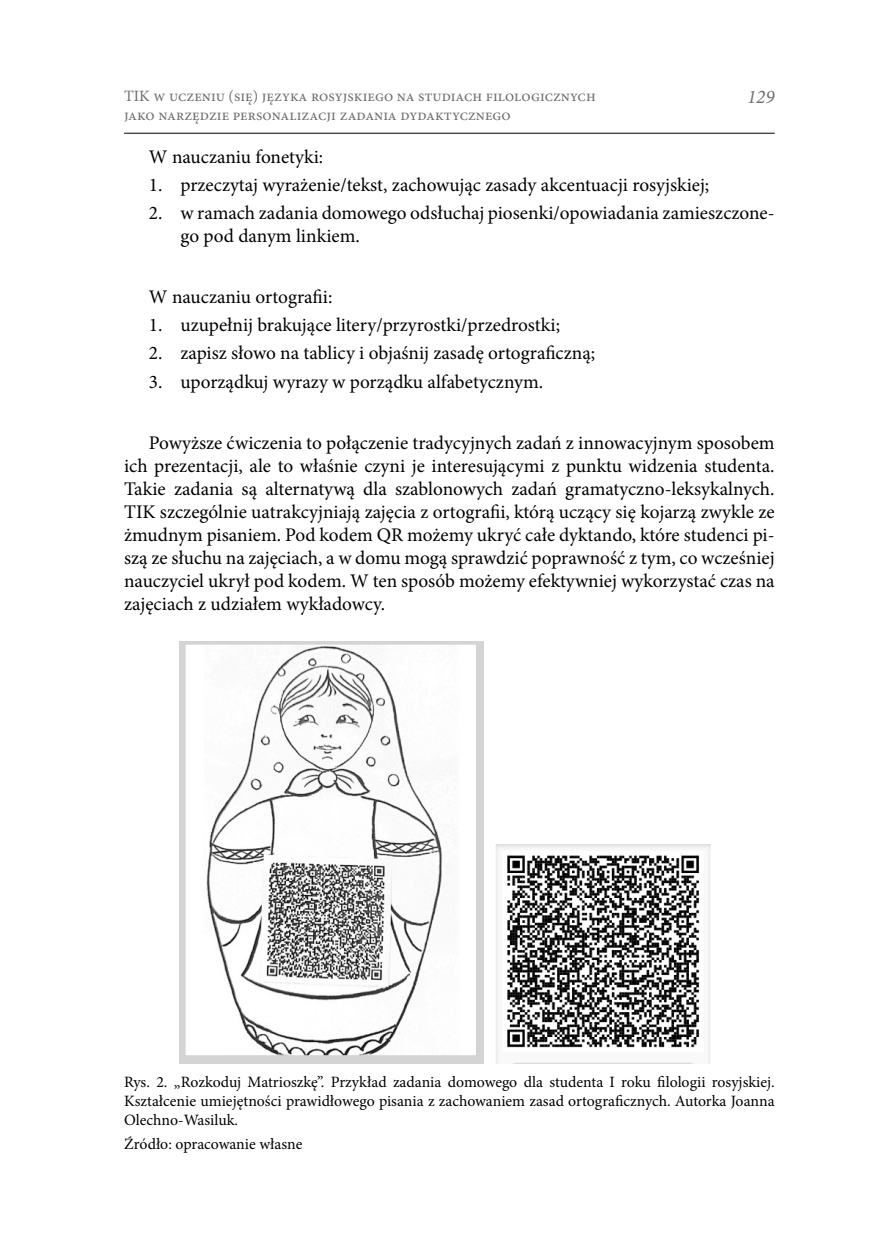
<style>
.page{position:relative;width:874px;height:1241px;background:#fff}
.page>*{position:absolute;margin:0;border:0;box-sizing:border-box;transform-origin:0 0}
.t1{font:19.25px/23.1px "Minion Pro";color:#000}
.t2{font:italic 19.25px "Minion Pro";color:#6e6e6e}
.źródło{font:15.75px/18.9px "Minion Pro";color:#000;text-align:justify}
.t3{font:15.75px/18.9px "Minion Pro";color:#6e6e6e}
</style>
<div class="page">
<hr style="left:124px;top:133px;width:650px;height:1px;background:#000">
<img style="left:179px;top:641px;width:304px;height:422px">
<img style="left:495px;top:844px;width:216px;height:219px">
<p class="t3" style="left:124px;top:86px;width:473px">TIK w uczeniu (się) języka rosyjskiego na studiach filologicznych jako narzędzie personalizacji zadania dydaktycznego</p>
<p class="t2" style="left:746px;top:84px;width:29px">129</p>
<p class="t1" style="left:149px;top:145px;width:176px">W nauczaniu fonetyki:</p>
<p class="t1" style="left:149px;top:173px;width:561px">1. przeczytaj wyrażenie/tekst, zachowując zasady akcentuacji rosyjskiej;</p>
<p class="t1" style="left:180px;top:201px;width:595px;text-indent:-32px">2. w ramach zadania domowego odsłuchaj piosenki/opowiadania zamieszczone&shy;go pod danym linkiem.</p>
<p class="t1" style="left:149px;top:286px;width:185px">W nauczaniu ortografii:</p>
<p class="t1" style="left:149px;top:314px;width:412px">1. uzupełnij brakujące litery/przyrostki/przedrostki;</p>
<p class="t1" style="left:149px;top:342px;width:447px">2. zapisz słowo na tablicy i objaśnij zasadę ortograficzną;</p>
<p class="t1" style="left:149px;top:370px;width:395px">3. uporządkuj wyrazy w porządku alfabetycznym.</p>
<p class="t1" style="left:124px;top:431px;width:651px;text-align:justify;text-indent:25px">Powyższe ćwiczenia to połączenie tradycyjnych zadań z innowacyjnym sposobem ich prezentacji, ale to właśnie czyni je interesującymi z punktu widzenia studenta.<br>Takie zadania są alternatywą dla szablonowych zadań gramatyczno-leksykalnych.<br>TIK szczególnie uatrakcyjniają zajęcia z ortografii, którą uczący się kojarzą zwykle ze żmudnym pisaniem. Pod kodem QR możemy ukryć całe dyktando, które studenci pi&shy;szą ze słuchu na zajęciach, a w domu mogą sprawdzić poprawność z tym, co wcześniej nauczyciel ukrył pod kodem. W ten sposób możemy efektywniej wykorzystać czas na zajęciach z udziałem wykładowcy.</p>
<p class="źródło" style="left:124px;top:1072px;width:651px">Rys. 2. „Rozkoduj Matrioszkę”. Przykład zadania domowego dla studenta I roku filologii rosyjskiej.<br>Kształcenie umiejętności prawidłowego pisania z zachowaniem zasad ortograficznych. Autorka Joanna Olechno-Wasiluk.</p>
<p class="źródło" style="left:124px;top:1134px;width:180px">Źródło: opracowanie własne</p>
</div>
